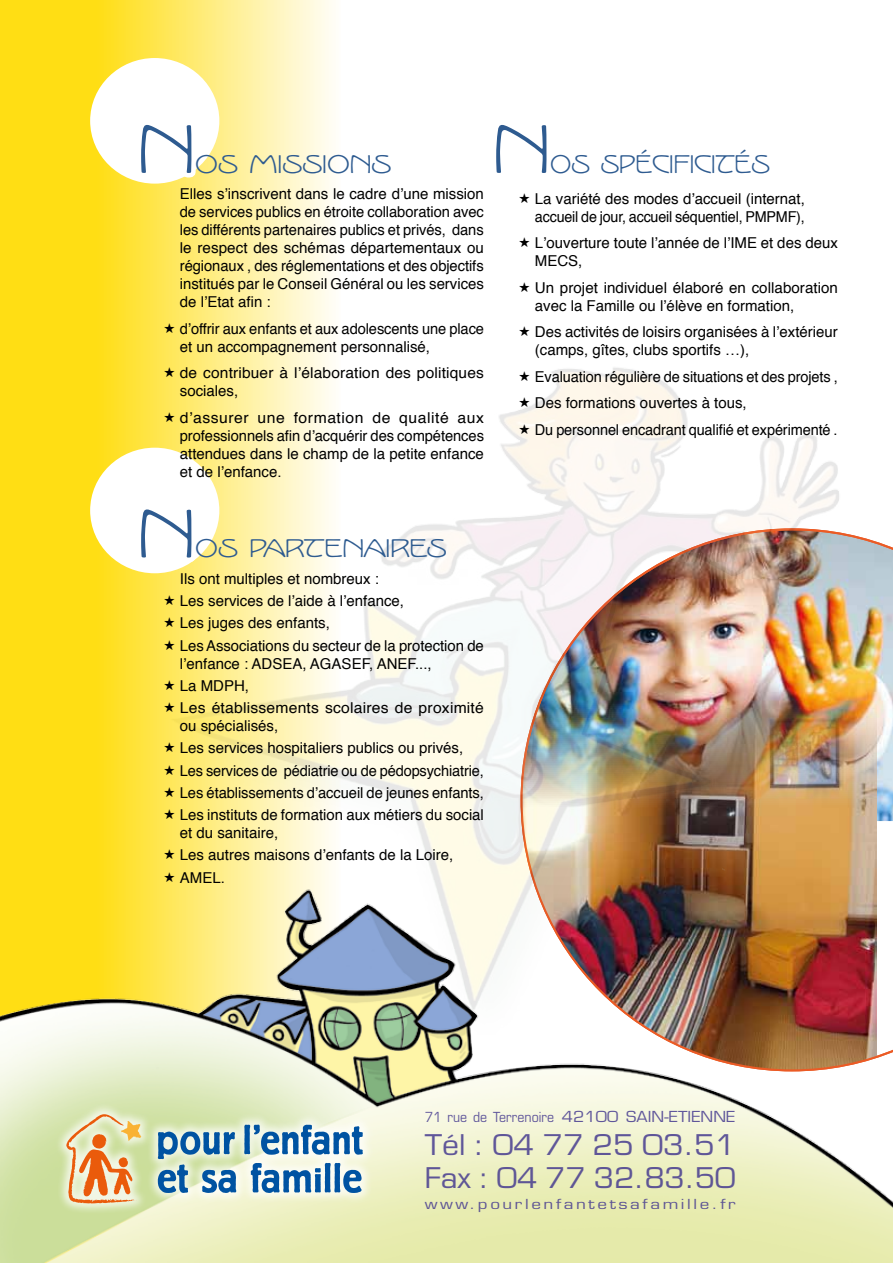
<style>
.page{position:relative;width:893px;height:1263px;background:#fff}
.page>*{position:absolute;margin:0;border:0;box-sizing:border-box;transform-origin:0 0}
.t1{font:expanded 60px "Kolo LP";color:#2e5b90}
.t2{font:27.75px/33.3px "Eurostile";letter-spacing:-.005em;color:#453a8f;scale:1.08 1}
.t3{font:expanded 22.5px "Kolo LP";color:#2e5b90}
.t4{font:expanded 22.5px "Kolo LP";color:#2e5b90;scale:.93 1}
.t5{font:15px/18px "Helvetica";color:#000}
.t6{font:15px/18px "Helvetica";color:#000;text-align:justify;scale:1.05 1}
.t7{font:15px/18px "Helvetica";color:#000;scale:1.04 1}
.t8{font:13.5px "Eurostile";letter-spacing:.005em;color:#453a8f;scale:.92 1}
.t9{font:13.5px "Eurostile";letter-spacing:.155em;color:#453a8f;scale:1.26 1}
.s1{font-size:14.85px}
</style>
<div class="page">
<img style="left:863px;top:537px;width:30px;height:307px">
<img style="left:340px;top:367px;width:523px;height:477px">
<svg style="left:0;top:0;width:340px;height:844px;background:#feec7d"></svg>
<img style="left:0;top:844px;width:893px;height:419px">
<div style="left:90px;top:58px;width:129px;height:126px;background:#fff;border-radius:50%"></div>
<div style="left:55px;top:1102px;width:319px;height:113px;background:#fff;opacity:.75"></div>
<svg style="left:244px;top:1125px;width:119px;height:30px"></svg>
<svg style="left:251px;top:1163px;width:111px;height:30px"></svg>
<svg style="left:487px;top:367px;width:68px;height:370px"></svg>
<svg style="left:66px;top:114px;width:170px;height:1090px;background:#f6e572"></svg>
<h1 class="t1" style="left:137px;top:110px;width:59px">N</h1>
<h3 class="t3" style="left:195px;top:149px;width:198px">OS MISSIONS</h3>
<p class="t5" style="left:180px;top:185px;width:306px;text-align:justify">Elles s’inscrivent dans le cadre d’une mission de services publics en étroite collaboration avec les différents partenaires publics et privés, dans le respect des schémas départementaux ou régionaux , des réglementations et des objectifs institués par le Conseil Général ou les services de l’Etat afin :</p>
<p class="t5" style="left:180px;top:320px;width:306px">d’offrir aux enfants et aux adolescents une place et un accompagnement personnalisé,</p>
<p class="t7" style="left:180px;top:364px;width:294px">de contribuer à l’élaboration des politiques sociales,</p>
<p class="t6" style="left:180px;top:409px;width:291px">d’assurer une formation de qualité aux professionnels afin d’acquérir des compétences attendues dans le champ de la petite enfance et de l’enfance.</p>
<h1 class="t1" style="left:492px;top:110px;width:59px">N</h1>
<h3 class="t4" style="left:550px;top:149px;width:237px">OS SPÉCIFICITÉS</h3>
<p class="t5" style="left:535px;top:190px;width:271px">La variété des modes d’accueil (internat, accueil de jour, accueil séquentiel, PMPMF),</p>
<p class="t5" style="left:535px;top:234px;width:304px">L’ouverture toute l’année de l’IME et des deux<br>MECS,</p>
<p class="t5" style="left:535px;top:279px;width:305px">Un projet individuel élaboré en collaboration avec la Famille ou l’élève en formation,</p>
<p class="t5" style="left:535px;top:323px;width:304px">Des activités de loisirs organisées à l’extérieur (camps, gîtes, clubs sportifs …),</p>
<p class="t5" style="left:535px;top:363px;width:304px;line-height:26.5px">Evaluation régulière de situations et des projets ,<br>Des formations ouvertes à tous,<br>Du personnel encadrant qualifié et expérimenté .</p>
<h1 class="t1" style="left:137px;top:494px;width:59px">N</h1>
<h3 class="t3" style="left:195px;top:534px;width:253px">OS PARTENAIRES</h3>
<p class="t5" style="left:180px;top:568px;width:306px;line-height:22.2px">Ils ont multiples et nombreux :<br>Les services de l’aide à l’enfance,<br>Les juges des enfants,<br>Les Associations du secteur de la protection de</p>
<p class="t5" style="left:180px;top:653px;width:306px;line-height:22.2px">l’enfance : ADSEA, AGASEF, ANEF...,<br>La MDPH,<br>Les établissements scolaires de proximité</p>
<p class="t5" style="left:180px;top:715px;width:306px;line-height:22.2px">ou spécialisés,<br>Les services hospitaliers publics ou privés, Les services de pédiatrie ou de pédopsychiatrie, Les établissements d’accueil de jeunes enfants, Les instituts de formation aux métiers du social</p>
<p class="t5" style="left:180px;top:822px;width:275px;line-height:22.2px">et du sanitaire,<br>Les autres maisons d’enfants de la Loire,<br>AMEL.</p>
<p class="t8" style="left:425px;top:1108px;width:339px">71 rue de Terrenoire <span class="s1">42100 SAIN-ETIENNE</span></p>
<h2 class="t2" style="left:425px;top:1128px;width:289px">Tél : 04 77 25 03.51<br>Fax : 04 77 32.83.50</h2>
<p class="t9" style="left:425px;top:1195px;width:248px">www.pourlenfantetsafamille.fr</p>
</div>
